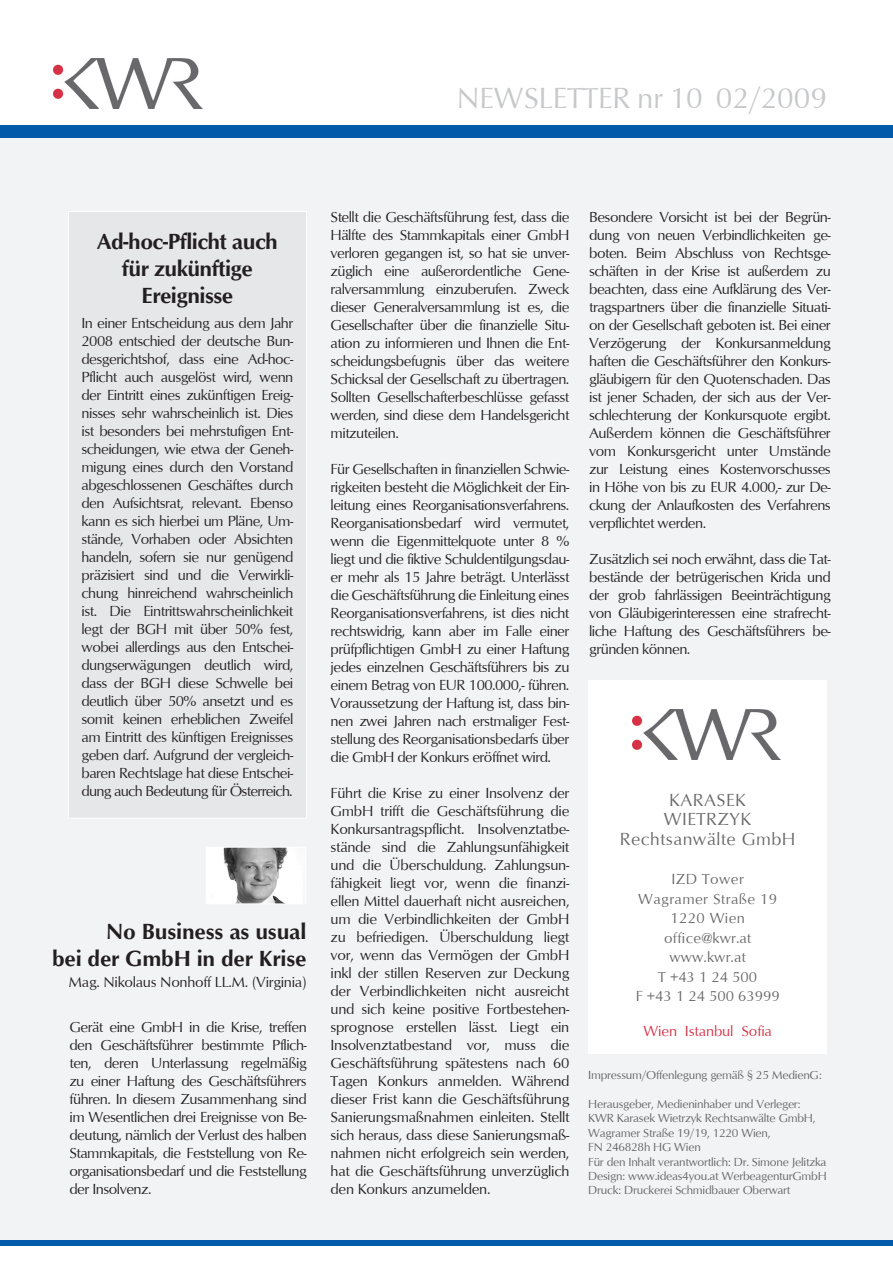
<style>
.page{position:relative;width:893px;height:1263px;background:#fff}
.page>*{position:absolute;margin:0;border:0;box-sizing:border-box;transform-origin:0 0}
.t1{font:30px "Optimum";color:#c7c8ca}
.t2{font:700 22.5px/27px "Optimum";letter-spacing:-.025em;color:#231f20;text-align:right}
.t3{font:18px/19.5px "Optimum";letter-spacing:.025em;color:#69696c;text-align:center}
.t4{font:15px/18px "Optimum";letter-spacing:-.035em;color:#231f20;text-align:justify}
.t5{font:15px/19.5px "Optimum";letter-spacing:.025em;color:#69696c;text-align:center}
.t6{font:15px "Optimum";letter-spacing:-.01em;color:#d63247}
.t7{font:12px/14.4px "Optimum";letter-spacing:-.02em;color:#636366}
</style>
<div class="page">
<div style="left:0;top:132px;width:893px;height:1110px;background:#f2f3f4"></div>
<div style="left:0;top:125px;width:893px;height:13px;background:#015aaa"></div>
<img style="left:54px;top:59px;width:148px;height:49px">
<div style="left:588px;top:680px;width:239px;height:374px;background:#fff"></div>
<img style="left:632px;top:710px;width:148px;height:49px">
<div style="left:0;top:1241px;width:893px;height:5px;background:#015aaa"></div>
<div style="left:68px;top:211px;width:238px;height:607px;background:#e6e7e9"></div>
<div style="left:68px;top:211px;width:239px;height:608px;border:1px solid #fff"></div>
<img style="left:208px;top:849px;width:96px;height:53px">
<div style="left:206px;top:847px;width:100px;height:57px;border:1px solid #fff"></div>
<h1 class="t1" style="left:457px;top:80px;width:372px">NEWSLETTER nr 10 02/2009</h1>
<p class="t4" style="left:331px;top:208px;width:240px">Stellt die Geschäftsführung fest, dass die Hälfte des Stammkapitals einer GmbH verloren gegangen ist, so hat sie unver&shy;züglich eine außerordentliche Gene&shy;ralversammlung einzuberufen. Zweck dieser Generalversammlung ist es, die Gesellschafter über die finanzielle Situ&shy;ation zu informieren und Ihnen die Ent&shy;scheidungsbefugnis über das weitere Schicksal der Gesellschaft zu übertragen.<br>Sollten Gesellschafterbeschlüsse gefasst werden, sind diese dem Handelsgericht mitzuteilen.</p>
<p class="t4" style="left:331px;top:460px;width:240px">Für Gesellschaften in finanziellen Schwie&shy;rigkeiten besteht die Möglichkeit der Ein&shy;leitung eines Reorganisationsverfahrens.<br>Reorganisationsbedarf wird vermutet, wenn die Eigenmittelquote unter 8 % liegt und die fiktive Schuldentilgungsdau&shy;er mehr als 15 Jahre beträgt. Unterlässt die Geschäftsführung die Einleitung eines Reorganisationsverfahrens, ist dies nicht rechtswidrig, kann aber im Falle einer prüfpflichtigen GmbH zu einer Haftung jedes einzelnen Geschäftsführers bis zu einem Betrag von EUR 100.000,- führen.<br>Voraussetzung der Haftung ist, dass bin&shy;nen zwei Jahren nach erstmaliger Fest&shy;stellung des Reorganisationsbedarfs über die GmbH der Konkurs eröffnet wird.</p>
<p class="t4" style="left:331px;top:784px;width:240px">Führt die Krise zu einer Insolvenz der GmbH trifft die Geschäftsführung die Konkursantragspflicht. Insolvenztatbe&shy;stände sind die Zahlungsunfähigkeit und die Überschuldung. Zahlungsun&shy;fähigkeit liegt vor, wenn die finanzi&shy;ellen Mittel dauerhaft nicht ausreichen, um die Verbindlichkeiten der GmbH zu befriedigen. Überschuldung liegt vor, wenn das Vermögen der GmbH inkl der stillen Reserven zur Deckung der Verbindlichkeiten nicht ausreicht und sich keine positive Fortbestehen&shy;sprognose erstellen lässt. Liegt ein Insolvenztatbestand vor, muss die Geschäftsführung spätestens nach 60<br>Tagen Konkurs anmelden. Während dieser Frist kann die Geschäftsführung Sanierungsmaßnahmen einleiten. Stellt sich heraus, dass diese Sanierungsmaß&shy;nahmen nicht erfolgreich sein werden, hat die Geschäftsführung unverzüglich den Konkurs anzumelden.</p>
<p class="t4" style="left:589px;top:208px;width:243px">Besondere Vorsicht ist bei der Begrün&shy;dung von neuen Verbindlichkeiten ge&shy;boten. Beim Abschluss von Rechtsge&shy;schäften in der Krise ist außerdem zu beachten, dass eine Aufklärung des Ver&shy;tragspartners über die finanzielle Situati&shy;on der Gesellschaft geboten ist. Bei einer Verzögerung der Konkursanmeldung haften die Geschäftsführer den Konkurs&shy;gläubigern für den Quotenschaden. Das ist jener Schaden, der sich aus der Ver&shy;schlechterung der Konkursquote ergibt.<br>Außerdem können die Geschäftsführer vom Konkursgericht unter Umstände zur Leistung eines Kostenvorschusses in Höhe von bis zu EUR 4.000,- zur De&shy;ckung der Anlaufkosten des Verfahrens verpflichtet werden.</p>
<p class="t4" style="left:589px;top:550px;width:243px">Zusätzlich sei noch erwähnt, dass die Tat&shy;bestände der betrügerischen Krida und der grob fahrlässigen Beeinträchtigung von Gläubigerinteressen eine strafrecht&shy;liche Haftung des Geschäftsführers be&shy;gründen können.</p>
<h2 class="t2" style="left:97px;top:227px;width:182px;text-align:center">Ad-hoc-Pflicht auch für zukünftige<br>Ereignisse</h2>
<p class="t4" style="left:81px;top:314px;width:213px">In einer Entscheidung aus dem Jahr 2008 entschied der deutsche Bun&shy;desgerichtshof, dass eine Ad-hoc-Pflicht auch ausgelöst wird, wenn der Eintritt eines zukünftigen Ereig&shy;nisses sehr wahrscheinlich ist. Dies ist besonders bei mehrstufigen Ent&shy;scheidungen, wie etwa der Geneh&shy;migung eines durch den Vorstand abgeschlossenen Geschäftes durch den Aufsichtsrat, relevant. Ebenso kann es sich hierbei um Pläne, Um&shy;stände, Vorhaben oder Absichten handeln, sofern sie nur genügend präzisiert sind und die Verwirkli&shy;chung hinreichend wahrscheinlich ist. Die Eintrittswahrscheinlichkeit legt der BGH mit über 50% fest, wobei allerdings aus den Entschei&shy;dungserwägungen deutlich wird, dass der BGH diese Schwelle bei deutlich über 50% ansetzt und es somit keinen erheblichen Zweifel am Eintritt des künftigen Ereignisses geben darf. Aufgrund der vergleich&shy;baren Rechtslage hat diese Entschei&shy;dung auch Bedeutung für Österreich.</p>
<p class="t3" style="left:620px;top:790px;width:177px">KARASEK<br>WIETRZYK<br>Rechtsanwälte GmbH</p>
<p class="t5" style="left:636px;top:869px;width:146px">IZD Tower<br>Wagramer Straße 19<br>1220 Wien office@kwr.at www.kwr.at<br>T +43 1 24 500<br>F +43 1 24 500 63999</p>
<h2 class="t2" style="left:52px;top:918px;width:256px">No Business as usual<br>bei der GmbH in der Krise</h2>
<p class="t4" style="left:69px;top:973px;width:239px">Mag. Nikolaus Nonhoff LL.M. (Virginia)</p>
<p class="t4" style="left:69px;top:1018px;width:239px">Gerät eine GmbH in die Krise, treffen</p>
<p class="t6" style="left:643px;top:1022px;width:130px">Wien Istanbul Sofia</p>
<p class="t4" style="left:69px;top:1036px;width:239px">den Geschäftsführer bestimmte Pflich&shy;ten, deren Unterlassung regelmäßig zu einer Haftung des Geschäftsführers führen. In diesem Zusammenhang sind im Wesentlichen drei Ereignisse von Be&shy;deutung, nämlich der Verlust des halben Stammkapitals, die Feststellung von Re&shy;organisationsbedarf und die Feststellung der Insolvenz.</p>
<p class="t7" style="left:588px;top:1068px;width:235px">Impressum/Offenlegung gemäß § 25 MedienG:</p>
<p class="t7" style="left:588px;top:1096px;width:240px">Herausgeber, Medieninhaber und Verleger:<br>KWR Karasek Wietrzyk Rechtsanwälte GmbH, Wagramer Straße 19/19, 1220 Wien,<br>FN 246828h HG Wien<br>Für den Inhalt verantwortlich: Dr. Simone Jelitzka Design: www.ideas4you.at WerbeagenturGmbH Druck: Druckerei Schmidbauer Oberwart</p>
</div>
